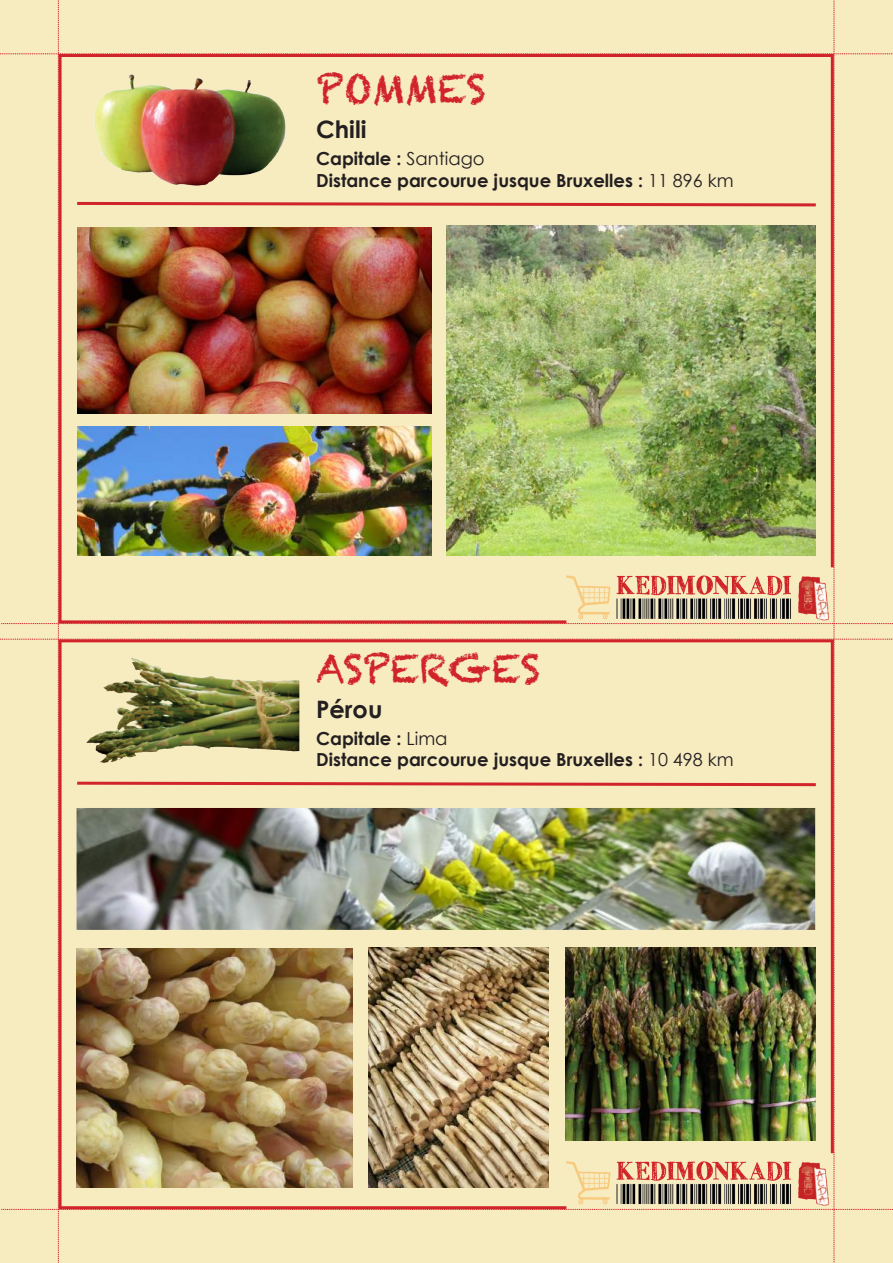
<style>
.page{position:relative;width:893px;height:1263px;background:#fff}
.page>*{position:absolute;margin:0;border:0;box-sizing:border-box;transform-origin:0 0}
.t1{font:39px "Chalkduster";color:#d1232a}
.t2{font:700 24px "Century Gothic";color:#231f20}
.t3{font:700 18px/21.6px "Century Gothic";color:#231f20}
.s1{font-weight:400}
</style>
<div class="page">
<img style="left:0;top:0;width:893px;height:1263px">
<img style="left:81px;top:655px;width:219px;height:119px">
<img style="left:77px;top:808px;width:738px;height:122px">
<img style="left:368px;top:947px;width:180px;height:240px">
<img style="left:77px;top:948px;width:275px;height:239px">
<img style="left:566px;top:947px;width:249px;height:193px">
<h1 class="t1" style="left:316px;top:66px;width:171px">POMMES</h1>
<h2 class="t2" style="left:316px;top:114px;width:52px">Chili</h2>
<p class="t3" style="left:316px;top:147px;width:419px">Capitale : <span class="s1">Santiago<br></span>Distance parcourue jusque Bruxelles : <span class="s1">11 896 km</span></p>
<h1 class="t1" style="left:316px;top:645px;width:225px">ASPERGES</h1>
<h2 class="t2" style="left:316px;top:694px;width:68px">Pérou</h2>
<p class="t3" style="left:316px;top:727px;width:419px">Capitale : <span class="s1">Lima<br></span>Distance parcourue jusque Bruxelles : <span class="s1">10 498 km</span></p>
</div>
